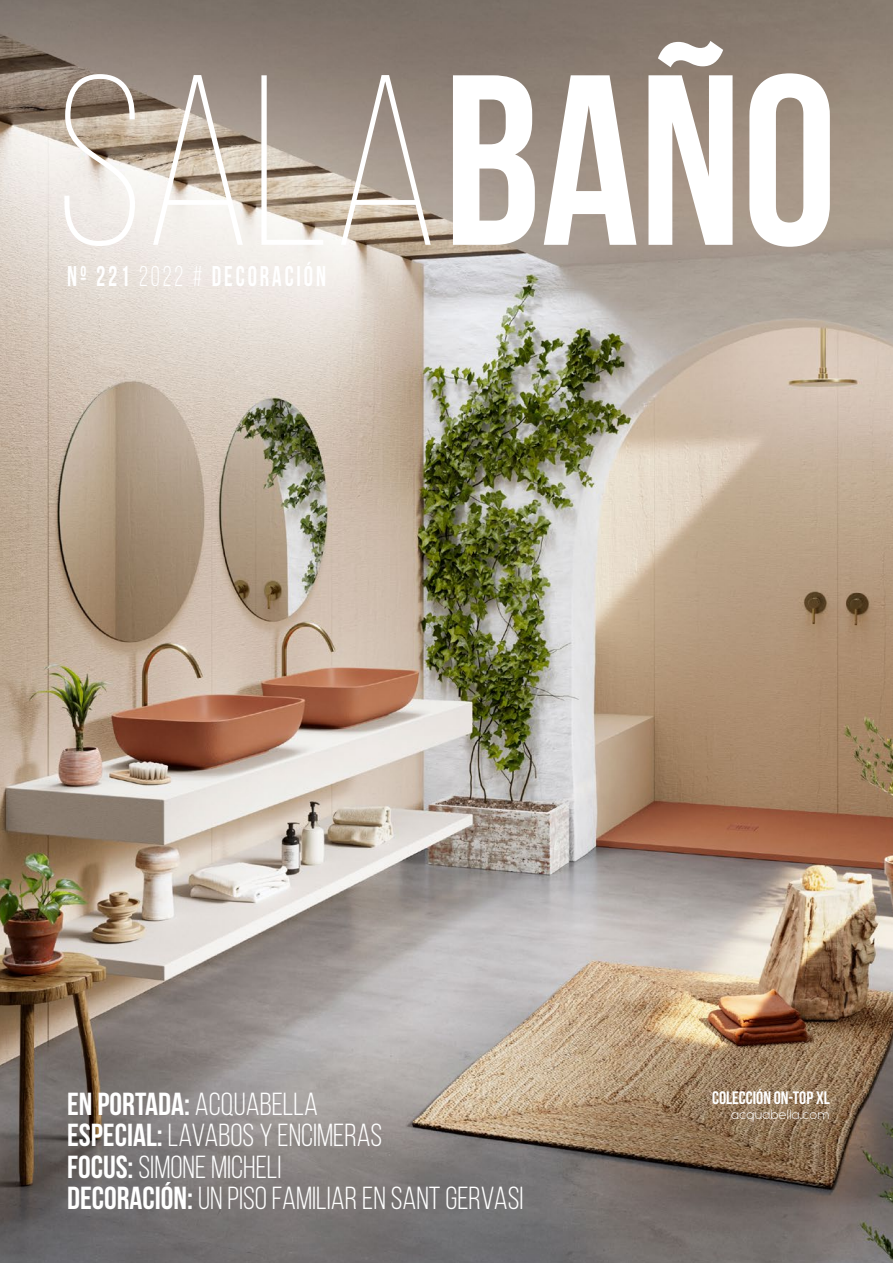
<style>
.page{position:relative;width:893px;height:1263px;background:#fff}
.page>*{position:absolute;margin:0;border:0;box-sizing:border-box;transform-origin:0 0}
.t1{font:31.95px/31.5px "Bebas Neue";color:#fff}
.t2{font:700 28.5px "Bebas Neue";letter-spacing:.125em;color:#fff;scale:.82 1}
.t3{font:700 18px "Bebas Neue";color:#fff}
.t4{font:300 13.5px "Nexa";color:#fff}
.s1{font-weight:400}
.s2{font-weight:700}
</style>
<div class="page">
<img style="left:0;top:0;width:893px;height:1263px">
<svg style="left:64px;top:74px;width:71px;height:172px"></svg>
<svg style="left:153px;top:75px;width:90px;height:170px"></svg>
<svg style="left:261px;top:75px;width:62px;height:170px"></svg>
<svg style="left:341px;top:75px;width:90px;height:170px;background:#b0a499"></svg>
<svg style="left:453px;top:75px;width:82px;height:170px"></svg>
<svg style="left:544px;top:75px;width:92px;height:170px"></svg>
<svg style="left:648px;top:41px;width:85px;height:204px"></svg>
<svg style="left:749px;top:73px;width:81px;height:174px"></svg>
<p class="t2" style="left:67px;top:260px;width:317px">Nº 221 <span class="s1">2022 #</span> DECORACIÓN</p>
<p class="t1" style="left:67px;top:1088px;width:458px"><span class="s2">EN PORTADA:</span> ACQUABELLA<br><span class="s2">ESPECIAL:</span> LAVABOS Y ENCIMERAS<br><span class="s2">FOCUS:</span> SIMONE MICHELI<br><span class="s2">DECORACIÓN:</span> UN PISO FAMILIAR EN SANT GERVASI</p>
<p class="t3" style="left:712px;top:1088px;width:119px">COLECCIÓN ON-TOP XL</p>
<p class="t4" style="left:731px;top:1107px;width:100px">acquabella.com</p>
</div>
